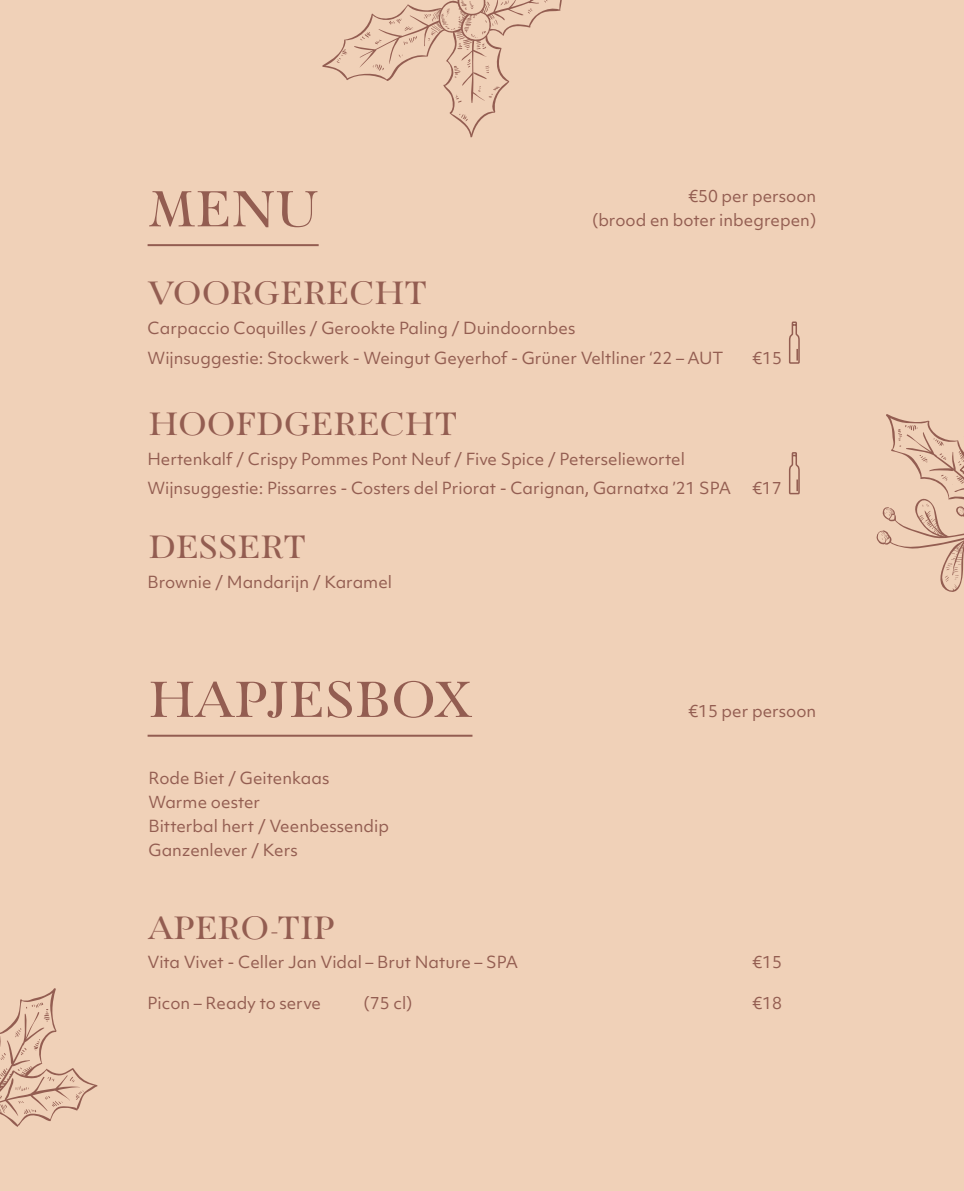
<style>
.page{position:relative;width:964px;height:1191px;background:#f0d1b8}
.page>*{position:absolute;margin:0;border:0;box-sizing:border-box;transform-origin:0 0}
.t1{font:50px "Paganini";color:#935d51}
.t2{font:32px "Paganini";color:#935d51}
.t3{font:16px/24px "Objektiv Mk 1";color:#935d51}
</style>
<div class="page">
<hr style="left:148px;top:244px;width:171px;height:2px;background:#935d51">
<hr style="left:148px;top:734px;width:324px;height:2px;background:#935d51">
<svg style="left:789px;top:321px;width:11px;height:43px"></svg>
<svg style="left:789px;top:452px;width:11px;height:43px"></svg>
<svg style="left:322px;top:0;width:240px;height:138px"></svg>
<svg style="left:0;top:988px;width:98px;height:139px"></svg>
<svg style="left:876px;top:414px;width:88px;height:178px"></svg>
<h1 class="t1" style="left:148px;top:183px;width:172px">MENU</h1>
<h2 class="t2" style="left:148px;top:276px;width:280px">VOORGERECHT</h2>
<p class="t3" style="left:592px;top:184px;width:226px;text-align:right">€50 per persoon<br>(brood en boter inbegrepen)</p>
<p class="t3" style="left:148px;top:313px;width:577px;line-height:29.6px">Carpaccio Coquilles / Gerookte Paling / Duindoornbes<br>Wijnsuggestie: Stockwerk - Weingut Geyerhof - Grüner Veltliner ‘22 – AUT</p>
<h2 class="t2" style="left:148px;top:407px;width:310px">HOOFDGERECHT</h2>
<p class="t3" style="left:147px;top:444px;width:585px;line-height:29.6px">Hertenkalf / Crispy Pommes Pont Neuf / Five Spice / Peterseliewortel<br>Wijnsuggestie: Pissarres - Costers del Priorat - Carignan, Garnatxa ’21 SPA</p>
<h2 class="t2" style="left:148px;top:530px;width:159px">DESSERT</h2>
<p class="t3" style="left:148px;top:570px;width:246px">Brownie / Mandarijn / Karamel</p>
<p class="t3" style="left:752px;top:345px;width:31px">€15</p>
<p class="t3" style="left:752px;top:476px;width:31px">€17</p>
<h1 class="t1" style="left:148px;top:673px;width:325px">HAPJESBOX</h1>
<p class="t3" style="left:148px;top:766px;width:242px">Rode Biet / Geitenkaas<br>Warme oester<br>Bitterbal hert / Veenbessendip<br>Ganzenlever / Kers</p>
<h2 class="t2" style="left:148px;top:911px;width:188px">APERO-TIP</h2>
<p class="t3" style="left:148px;top:950px;width:372px">Vita Vivet - Celler Jan Vidal – Brut Nature – SPA</p>
<p class="t3" style="left:148px;top:991px;width:175px">Picon – Ready to serve</p>
<p class="t3" style="left:364px;top:991px;width:51px">(75 cl)</p>
<p class="t3" style="left:688px;top:698px;width:130px">€15 per persoon</p>
<p class="t3" style="left:752px;top:950px;width:31px">€15</p>
<p class="t3" style="left:752px;top:991px;width:31px">€18</p>
</div>
